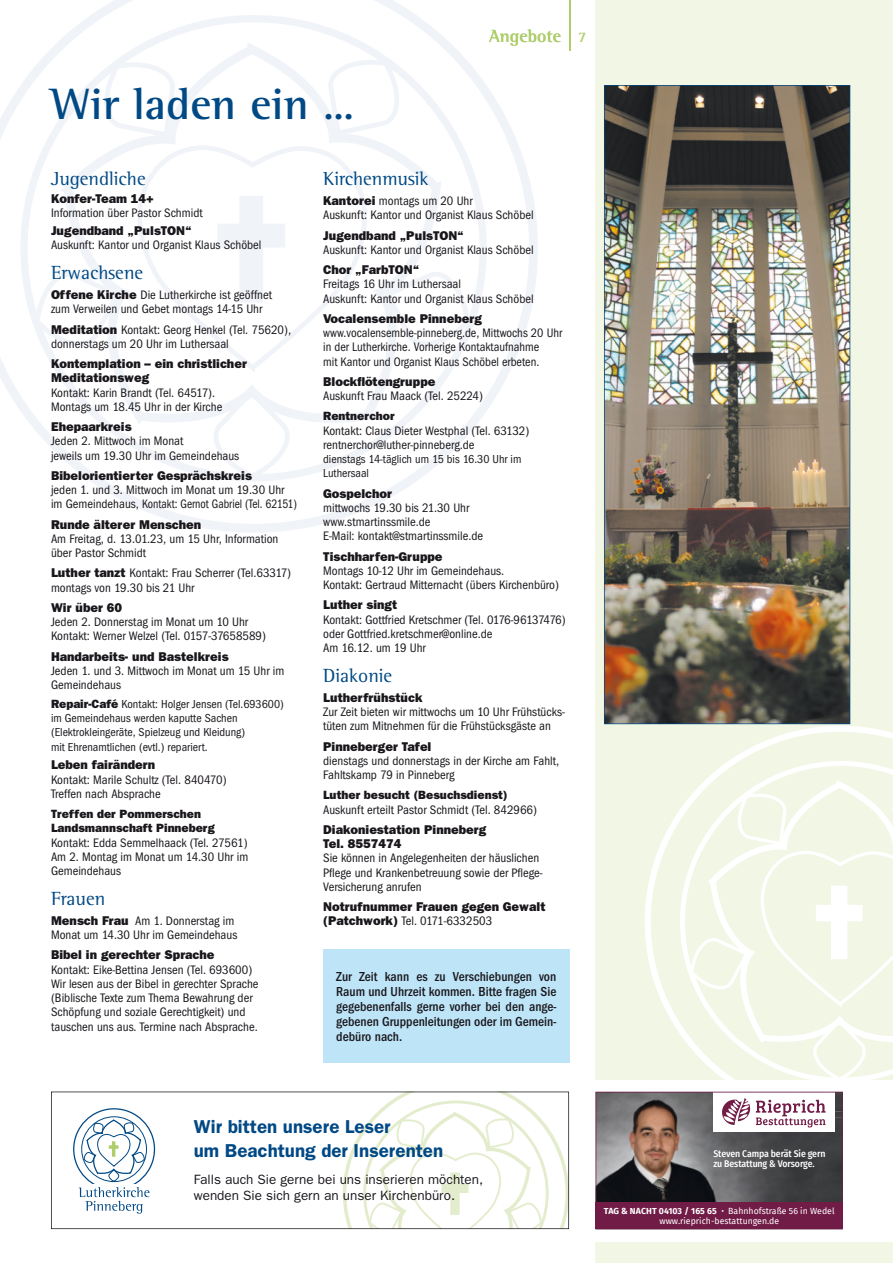
<style>
.page{position:relative;width:893px;height:1263px;background:#fff}
.page>*{position:absolute;margin:0;border:0;box-sizing:border-box;transform-origin:0 0}
.t1{font:700 45px "Rotis Semi Serif";color:#004985}
.t2{font:19.5px "Rotis Semi Serif";color:#004985}
.t3{font:600 18.75px/24px "Franklin Gothic";color:#004985}
.t4{font:700 18px "Rotis Semi Serif";color:#aecd6b}
.t5{font:700 15px "Rotis Semi Serif";color:#aecd6b}
.t6{font:500 condensed 13.5px/15px "Franklin Gothic";color:#1a171c;text-align:justify}
.t7{font:13.5px/16.2px "Franklin Gothic";color:#1a171c}
.t8{font:condensed 12.75px/14.2px "Franklin Gothic";color:#1a171c}
.t9{font:800 12.75px/14.2px "Franklin Gothic";color:#1a171c}
.t10{font:condensed 12px/14.2px "Franklin Gothic";color:#1a171c}
.t11{font:800 12px/14.2px "Franklin Gothic";color:#1a171c}
.t12{font:500 9.75px/10.6px "Fira Sans Condensed";letter-spacing:-.01em;color:#fff}
.t13{font:8.7px/9.8px "Fira Sans";color:#fff;text-align:center}
.s1{font-weight:800;font-stretch:normal}
.s2{font-weight:400;font-stretch:condensed}
.s3{font-weight:700}
.s4{font-family:"Fira Sans Condensed"}
</style>
<div class="page">
<div style="left:595px;top:0;width:298px;height:1263px;background:#f1f6e5"></div>
<div style="left:0;top:1080px;width:893px;height:162px;background:#fff"></div>
<hr style="left:569px;top:0;width:2px;height:50px;background:#aecd6b">
<svg style="left:51px;top:1091px;width:518px;height:138px"></svg>
<svg style="left:73px;top:1108px;width:82px;height:105px"></svg>
<svg style="left:645px;top:726px;width:248px;height:366px"></svg>
<svg style="left:816px;top:885px;width:46px;height:74px"></svg>
<svg style="left:0;top:0;width:538px;height:532px"></svg>
<svg style="left:217px;top:196px;width:68px;height:107px"></svg>
<div style="left:323px;top:949px;width:247px;height:114px;background:#bde4f7"></div>
<svg style="left:596px;top:1092px;width:247px;height:137px;background:#755e67"></svg>
<img style="left:604px;top:85px;width:246px;height:639px">
<h1 class="t1" style="left:51px;top:77px;width:305px">Wir laden ein …</h1>
<h3 class="t4" style="left:489px;top:25px;width:74px">Angebote</h3>
<p class="t5" style="left:578px;top:28px;width:10px">7</p>
<h2 class="t2" style="left:51px;top:167px;width:96px">Jugendliche</h2>
<p class="t9" style="left:51px;top:191px;width:104px">Konfer-Team 14+</p>
<p class="t8" style="left:51px;top:206px;width:153px">Information über Pastor Schmidt</p>
<p class="t9" style="left:51px;top:223px;width:142px">Jugendband „PulsTON“</p>
<p class="t8" style="left:51px;top:238px;width:212px">Auskunft: Kantor und Organist Klaus Schöbel</p>
<h2 class="t2" style="left:51px;top:261px;width:94px">Erwachsene</h2>
<p class="t8" style="left:51px;top:288px;width:222px"><span class="s1">Offene Kirche</span> Die Lutherkirche ist geöffnet zum Verweilen und Gebet montags 14-15 Uhr</p>
<p class="t8" style="left:51px;top:322px;width:242px"><span class="s1">Meditation</span> Kontakt: Georg Henkel (Tel. 75620), donnerstags um 20 Uhr im Luthersaal</p>
<p class="t9" style="left:51px;top:356px;width:197px">Kontemplation – ein christlicher<br>Meditationsweg</p>
<p class="t8" style="left:51px;top:385px;width:173px">Kontakt: Karin Brandt (Tel. 64517).<br>Montags um 18.45 Uhr in der Kirche</p>
<p class="t9" style="left:51px;top:419px;width:82px">Ehepaarkreis</p>
<p class="t8" style="left:51px;top:434px;width:190px">Jeden 2. Mittwoch im Monat<br>jeweils um 19.30 Uhr im Gemeindehaus</p>
<p class="t9" style="left:51px;top:468px;width:202px">Bibelorientierter Gesprächskreis</p>
<p class="t8" style="left:51px;top:483px;width:247px">jeden 1. und 3. Mittwoch im Monat um 19.30 Uhr im Gemeindehaus, Kontakt: Gernot Gabriel (Tel. 62151)</p>
<p class="t9" style="left:51px;top:517px;width:152px">Runde älterer Menschen</p>
<p class="t8" style="left:51px;top:532px;width:229px">Am Freitag, d. 13.01.23, um 15 Uhr, Information über Pastor Schmidt</p>
<p class="t8" style="left:51px;top:566px;width:242px"><span class="s1">Luther tanzt</span> Kontakt: Frau Scherrer (Tel.63317) montags von 19.30 bis 21 Uhr</p>
<p class="t9" style="left:51px;top:600px;width:73px">Wir über 60</p>
<p class="t8" style="left:51px;top:615px;width:216px">Jeden 2. Donnerstag im Monat um 10 Uhr<br>Kontakt: Werner Welzel (Tel. 0157-37658589)</p>
<p class="t9" style="left:51px;top:649px;width:179px">Handarbeits- und Bastelkreis</p>
<p class="t8" style="left:51px;top:664px;width:235px">Jeden 1. und 3. Mittwoch im Monat um 15 Uhr im<br>Gemeindehaus</p>
<p class="t10" style="left:51px;top:697px;width:234px"><span class="s1">Repair-Café</span> Kontakt: Holger Jensen (Tel.693600) im Gemeindehaus werden kaputte Sachen (Elektrokleingeräte, Spielzeug und Kleidung)<br>mit Ehrenamtlichen (evtl.) repariert.</p>
<p class="t9" style="left:51px;top:757px;width:106px">Leben fairändern</p>
<p class="t8" style="left:51px;top:772px;width:177px">Kontakt: Marile Schultz (Tel. 840470)<br>Treffen nach Absprache</p>
<p class="t11" style="left:51px;top:807px;width:165px">Treffen der Pommerschen<br>Landsmannschaft Pinneberg</p>
<p class="t8" style="left:51px;top:835px;width:199px;text-align:justify">Kontakt: Edda Semmelhaack (Tel. 27561)<br>Am 2. Montag im Monat um 14.30 Uhr im Gemeindehaus</p>
<h2 class="t2" style="left:51px;top:886px;width:56px">Frauen</h2>
<p class="t8" style="left:51px;top:913px;width:188px"><span class="s1">Mensch Frau</span> Am 1. Donnerstag im<br>Monat um 14.30 Uhr im Gemeindehaus</p>
<p class="t9" style="left:51px;top:947px;width:165px">Bibel in gerechter Sprache</p>
<p class="t8" style="left:51px;top:962px;width:209px">Kontakt: Eike-Bettina Jensen (Tel. 693600)<br>Wir lesen aus der Bibel in gerechter Sprache (Biblische Texte zum Thema Bewahrung der Schöpfung und soziale Gerechtigkeit) und tauschen uns aus. Termine nach Absprache.</p>
<p class="t6" style="left:336px;top:969px;width:222px">Zur Zeit kann es zu Verschiebungen von Raum und Uhrzeit kommen. Bitte fragen Sie gegebenenfalls gerne vorher bei den ange&shy;gebenen Gruppenleitungen oder im Gemein&shy;debüro nach.</p>
<h2 class="t2" style="left:323px;top:167px;width:107px">Kirchenmusik</h2>
<p class="t8" style="left:323px;top:194px;width:212px"><span class="s1">Kantorei</span> montags um 20 Uhr<br>Auskunft: Kantor und Organist Klaus Schöbel</p>
<p class="t9" style="left:323px;top:228px;width:142px">Jugendband „PulsTON“</p>
<p class="t8" style="left:323px;top:243px;width:212px">Auskunft: Kantor und Organist Klaus Schöbel</p>
<p class="t9" style="left:323px;top:262px;width:98px">Chor „FarbTON“</p>
<p class="t8" style="left:323px;top:277px;width:212px">Freitags 16 Uhr im Luthersaal<br>Auskunft: Kantor und Organist Klaus Schöbel</p>
<p class="t9" style="left:323px;top:311px;width:160px">Vocalensemble Pinneberg</p>
<p class="t8" style="left:323px;top:326px;width:241px">www.vocalensemble-pinneberg.de, Mittwochs 20 Uhr in der Lutherkirche. Vorherige Kontaktaufnahme<br>mit Kantor und Organist Klaus Schöbel erbeten.</p>
<p class="t9" style="left:323px;top:374px;width:114px">Blockflötengruppe</p>
<p class="t8" style="left:323px;top:389px;width:161px">Auskunft Frau Maack (Tel. 25224)</p>
<p class="t11" style="left:323px;top:409px;width:73px">Rentnerchor</p>
<p class="t8" style="left:323px;top:423px;width:208px">Kontakt: Claus Dieter Westphal (Tel. 63132) rentnerchor@luther-pinneberg.de</p>
<p class="t10" style="left:323px;top:452px;width:200px">dienstags 14-täglich um 15 bis 16.30 Uhr im<br>Luthersaal</p>
<p class="t9" style="left:323px;top:486px;width:70px">Gospelchor</p>
<p class="t8" style="left:323px;top:501px;width:161px">mittwochs 19.30 bis 21.30 Uhr www.stmartinssmile.de<br>E-Mail: kontakt@stmartinssmile.de</p>
<p class="t9" style="left:323px;top:549px;width:121px">Tischharfen-Gruppe</p>
<p class="t8" style="left:323px;top:564px;width:237px">Montags 10-12 Uhr im Gemeindehaus.<br>Kontakt: Gertraud Mitternacht (übers Kirchenbüro)</p>
<p class="t9" style="left:323px;top:598px;width:75px">Luther singt</p>
<p class="t8" style="left:323px;top:612px;width:244px">Kontakt: Gottfried Kretschmer (Tel. 0176-96137476) oder Gottfried.kretschmer@online.de<br>Am 16.12. um 19 Uhr</p>
<h2 class="t2" style="left:323px;top:664px;width:71px">Diakonie</h2>
<p class="t9" style="left:323px;top:690px;width:101px">Lutherfrühstück</p>
<p class="t8" style="left:323px;top:705px;width:243px">Zur Zeit bieten wir mittwochs um 10 Uhr Frühstücks&shy;tüten zum Mitnehmen für die Frühstücksgäste an</p>
<p class="t9" style="left:323px;top:739px;width:110px">Pinneberger Tafel</p>
<p class="t8" style="left:323px;top:754px;width:237px">dienstags und donnerstags in der Kirche am Fahlt,<br>Fahltskamp 79 in Pinneberg</p>
<p class="t11" style="left:323px;top:788px;width:186px">Luther besucht (Besuchsdienst)</p>
<p class="t8" style="left:323px;top:802px;width:215px">Auskunft erteilt Pastor Schmidt (Tel. 842966)</p>
<p class="t9" style="left:323px;top:822px;width:165px">Diakoniestation Pinneberg<br>Tel. 8557474</p>
<p class="t8" style="left:323px;top:851px;width:221px">Sie können in Angelegenheiten der häuslichen<br>Pflege und Krankenbetreuung sowie der Pflege-<br>Versicherung anrufen</p>
<p class="t9" style="left:323px;top:899px;width:224px">Notrufnummer Frauen gegen Gewalt (Patchwork) <span class="s2">Tel. 0171-6332503</span></p>
<h3 class="t3" style="left:194px;top:1114px;width:251px">Wir bitten unsere Leser<br>um Beachtung der Inserenten</h3>
<p class="t7" style="left:194px;top:1171px;width:291px">Falls auch Sie gerne bei uns inserieren möchten, wenden Sie sich gern an unser Kirchenbüro.</p>
<p class="t12" style="left:713px;top:1147px;width:113px">Steven Campa berät Sie gern zu Bestattung &amp; Vorsorge.</p>
<p class="t13" style="left:604px;top:1206px;width:232px"><span class="s3">TAG &amp; NACHT 04103 / 165 65</span> <span class="s4">•</span> Bahnhofstraße 56 in Wedel www.rieprich-bestattungen.de</p>
</div>
